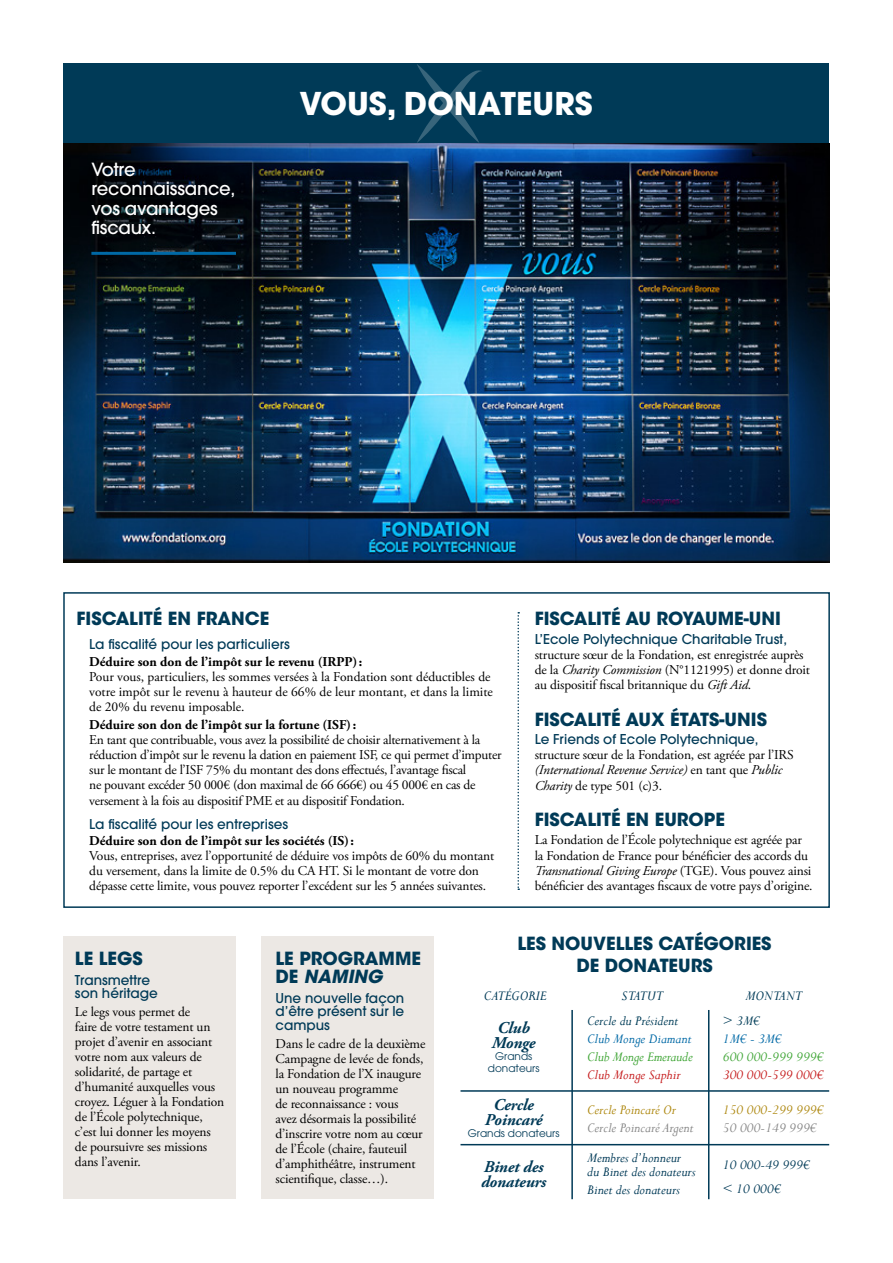
<style>
.page{position:relative;width:893px;height:1263px;background:#fff}
.page>*{position:absolute;margin:0;border:0;box-sizing:border-box;transform-origin:0 0}
.t1{font:700 31.2px "Avant Garde LT";color:#fff}
.t2{font:700 18px/18px "ITC Avant Garde Std";color:#003a57}
.t3{font:500 18px/19.5px "Avant Garde";letter-spacing:-.01em;color:#fff}
.t4{font:italic 700 16.5px/15px "Adobe Garamond Pro";letter-spacing:-.01em;color:#003a57;text-align:center}
.t5{font:italic 15px/13.5px "Perpetua";color:#003a57}
.t6{font:italic 15px "Perpetua";color:#878787}
.t7{font:italic 15px "Perpetua";letter-spacing:-.01em;color:#3fa535}
.t8{font:italic 15px "Perpetua";color:#ae8810}
.t9{font:italic 15px "Perpetua";color:#c51a1b}
.t10{font:italic 15px "Perpetua";color:#0069a6}
.t11{font:italic 15px "Perpetua";color:#003d58}
.t12{font:13.5px/15px "Adobe Garamond Pro";letter-spacing:-.01em;color:#000}
.t13{font:500 13.5px/13.5px "Avant Garde";color:#003a57;text-align:justify}
.t14{font:700 13.5px "Adobe Garamond Pro";color:#000}
.t15{font:10.5px/12px "Avant Garde";color:#003a57;text-align:center}
.s1{font-style:italic}
</style>
<div class="page">
<div style="left:64px;top:936px;width:172px;height:263px;background:#ece8e4"></div>
<div style="left:261px;top:936px;width:173px;height:263px;background:#ece8e4"></div>
<img style="left:64px;top:143px;width:765px;height:419px">
<div style="left:64px;top:64px;width:765px;height:79px;background:#003a57"></div>
<svg style="left:417px;top:64px;width:65px;height:79px"></svg>
<hr style="left:91px;top:252px;width:145px;height:3px;background:#0069a6">
<svg style="left:517px;top:612px;width:2px;height:278px"></svg>
<div style="left:63px;top:592px;width:767px;height:316px;border:2px solid #003a57"></div>
<hr style="left:571px;top:1010px;width:2px;height:189px;background:#003a57">
<hr style="left:460px;top:1090px;width:369px;height:2px;background:#003a57">
<hr style="left:460px;top:1144px;width:369px;height:1px;background:#003a57">
<hr style="left:708px;top:1010px;width:1px;height:189px;background:#003a57">
<h2 class="t3" style="left:91px;top:159px;width:146px">Votre reconnaissance, vos avantages fiscaux.</h2>
<h1 class="t1" style="left:299px;top:83px;width:295px">VOUS, DONATEURS</h1>
<h2 class="t2" style="left:77px;top:610px;width:194px">FISCALITÉ EN FRANCE</h2>
<p class="t13" style="left:89px;top:638px;width:202px">La fiscalité pour les particuliers</p>
<p class="t14" style="left:89px;top:653px;width:275px">Déduire son don de l’impôt sur le revenu (IRPP):</p>
<p class="t12" style="left:89px;top:669px;width:405px">Pour vous, particuliers, les sommes versées à la Fondation sont déductibles de votre impôt sur le revenu à hauteur de 66% de leur montant, et dans la limite de 20% du revenu imposable.</p>
<p class="t14" style="left:89px;top:716px;width:268px">Déduire son don de l’impôt sur la fortune (ISF):</p>
<p class="t12" style="left:89px;top:732px;width:414px">En tant que contribuable, vous avez la possibilité de choisir alternativement à la réduction d’impôt sur le revenu la dation en paiement ISF, ce qui permet d’imputer sur le montant de l’ISF 75% du montant des dons effectués, l’avantage fiscal<br>ne pouvant excéder 50 000€ (don maximal de 66 666€) ou 45 000€ en cas de versement à la fois au dispositif PME et au dispositif Fondation.</p>
<p class="t13" style="left:89px;top:817px;width:200px">La fiscalité pour les entreprises</p>
<p class="t14" style="left:89px;top:833px;width:266px">Déduire son don de l’impôt sur les sociétés (IS):</p>
<p class="t12" style="left:89px;top:849px;width:406px">Vous, entreprises, avez l’opportunité de déduire vos impôts de 60% du montant du versement, dans la limite de 0.5% du CA HT. Si le montant de votre don dépasse cette limite, vous pouvez reporter l’excédent sur les 5 années suivantes.</p>
<h2 class="t2" style="left:535px;top:610px;width:248px">FISCALITÉ AU ROYAUME-UNI</h2>
<p class="t13" style="left:535px;top:632px;width:254px">L’Ecole Polytechnique Charitable Trust,</p>
<p class="t12" style="left:535px;top:647px;width:277px">structure sœur de la Fondation, est enregistrée auprès de la <span class="s1">Charity Commission</span> (N°1121995) et donne droit au dispositif fiscal britannique du <span class="s1">Gift Aid</span>.</p>
<h2 class="t2" style="left:535px;top:710px;width:234px">FISCALITÉ AUX ÉTATS-UNIS</h2>
<p class="t13" style="left:535px;top:732px;width:225px">Le Friends of Ecole Polytechnique,</p>
<p class="t12" style="left:535px;top:748px;width:260px">structure sœur de la Fondation, est agréée par l’IRS <span class="s1">(International Revenue Service)</span> en tant que <span class="s1">Public<br>Charity</span> de type 501 (c)3.</p>
<h2 class="t2" style="left:535px;top:810px;width:192px">FISCALITÉ EN EUROPE</h2>
<p class="t12" style="left:535px;top:833px;width:279px">La Fondation de l’École polytechnique est agréée par la Fondation de France pour bénéficier des accords du <span class="s1">Transnational Giving Europe</span> (TGE). Vous pouvez ainsi bénéficier des avantages fiscaux de votre pays d’origine.</p>
<h2 class="t2" style="left:75px;top:949px;width:69px">LE LEGS</h2>
<p class="t13" style="left:75px;top:973px;width:85px">Transmettre son héritage</p>
<p class="t12" style="left:75px;top:1005px;width:151px">Le legs vous permet de<br>faire de votre testament un projet d’avenir en associant votre nom aux valeurs de solidarité, de partage et d’humanité auxquelles vous croyez. Léguer à la Fondation de l’École polytechnique, c’est lui donner les moyens de poursuivre ses missions dans l’avenir.</p>
<h2 class="t2" style="left:276px;top:949px;width:147px">LE PROGRAMME<br>DE <span class="s1">NAMING</span></h2>
<p class="t13" style="left:276px;top:991px;width:130px">Une nouvelle façon d’être présent sur le campus</p>
<p class="t12" style="left:276px;top:1036px;width:151px">Dans le cadre de la deuxième<br>Campagne de levée de fonds, la Fondation de l’X inaugure un nouveau programme<br>de reconnaissance : vous<br>avez désormais la possibilité d’inscrire votre nom au cœur de l’École (chaire, fauteuil d’amphithéâtre, instrument scientifique, classe…).</p>
<h2 class="t2" style="left:517px;top:932px;width:256px;line-height:21.6px;text-align:center">LES NOUVELLES CATÉGORIES<br>DE DONATEURS</h2>
<p class="t5" style="left:484px;top:989px;width:64px">CATÉGORIE</p>
<p class="t5" style="left:622px;top:988px;width:43px">STATUT</p>
<p class="t5" style="left:745px;top:988px;width:58px">MONTANT</p>
<p class="t4" style="left:492px;top:1021px;width:45px">Club<br>Monge</p>
<p class="t15" style="left:488px;top:1050px;width:53px">Grands donateurs</p>
<p class="t4" style="left:485px;top:1098px;width:59px">Cercle<br>Poincaré</p>
<p class="t15" style="left:468px;top:1127px;width:93px">Grands donateurs</p>
<p class="t4" style="left:481px;top:1159px;width:67px;text-align:left">Binet des donateurs</p>
<p class="t11" style="left:587px;top:1011px;width:93px">Cercle du Président</p>
<p class="t10" style="left:587px;top:1029px;width:106px">Club Monge Diamant</p>
<p class="t7" style="left:587px;top:1047px;width:107px">Club Monge Emeraude</p>
<p class="t9" style="left:587px;top:1065px;width:95px">Club Monge Saphir</p>
<p class="t8" style="left:587px;top:1100px;width:90px">Cercle Poincaré Or</p>
<p class="t6" style="left:587px;top:1118px;width:108px">Cercle Poincaré Argent</p>
<p class="t5" style="left:587px;top:1151px;width:110px">Membres d’honneur du Binet des donateurs</p>
<p class="t5" style="left:587px;top:1182px;width:94px">Binet des donateurs</p>
<p class="t11" style="left:723px;top:1011px;width:39px">&gt; 3M€</p>
<p class="t10" style="left:723px;top:1029px;width:60px">1M€ - 3M€</p>
<p class="t7" style="left:723px;top:1047px;width:102px">600 000-999 999€</p>
<p class="t9" style="left:723px;top:1065px;width:102px">300 000-599 000€</p>
<p class="t8" style="left:723px;top:1100px;width:102px">150 000-299 999€</p>
<p class="t6" style="left:723px;top:1118px;width:95px">50 000-149 999€</p>
<p class="t5" style="left:723px;top:1152px;width:89px;line-height:24px">10 000-49 999€ &lt; 10 000€</p>
</div>
